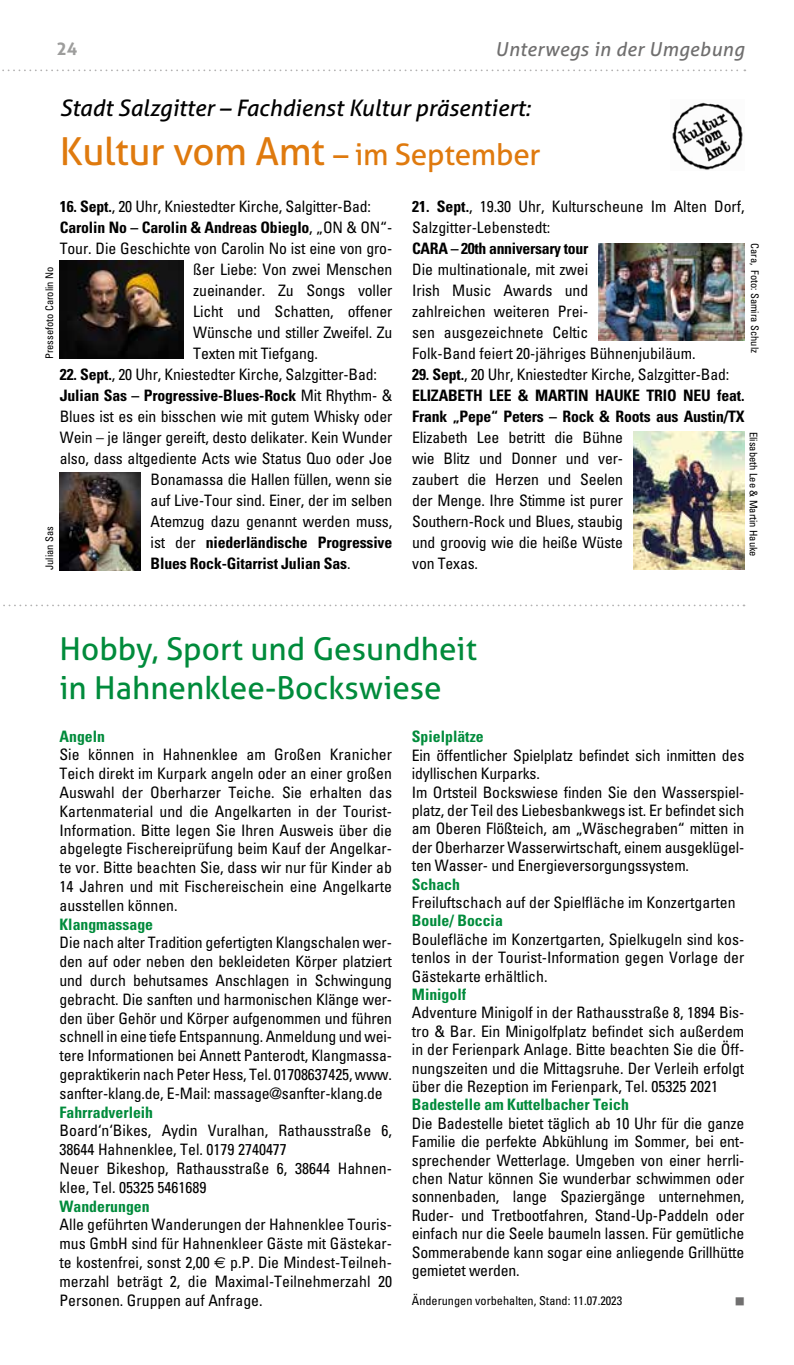
<style>
.page{position:relative;width:794px;height:1365px;background:#fff}
.page>*{position:absolute;margin:0;border:0;box-sizing:border-box;transform-origin:0 0}
.t1{font:38.5px "Aller";letter-spacing:-.01em;color:#df7a0e}
.t2{font:31.5px/38.5px "Aller";color:#008b3b}
.t3{font:italic 22.75px "Aller";color:#000}
.t4{font:italic 19.25px "Aller";letter-spacing:.02em;color:#706f6f}
.t5{font:700 17.5px "Aller";color:#9d9d9c}
.t6{font:condensed 15.75px/18.7px "Univers 57";letter-spacing:-.01em;color:#000;text-align:justify}
.t7{font:700 condensed 15.75px/21px "Univers 67";letter-spacing:-.01em;color:#000}
.t8{font:700 condensed 15.75px "Univers 67";color:#008b3b}
.t9{font:condensed 12.25px "Univers 57";color:#000}
.t10{font:condensed 10.5px "Univers 57";color:#000}
.t11{font:8.75px "Zapf Dingbats IT Cby BT";color:#706f6f}
.s1{font-size:29.75px}
.s2{font-family:"Univers 67";font-weight:700}
.s3{font-family:"Univers 57";font-weight:400}
.s4{font-family:"Euro Sans";font-stretch:normal}
</style>
<div class="page">
<svg style="left:2px;top:69px;width:743px;height:2px"></svg>
<svg style="left:3px;top:604px;width:741px;height:2px"></svg>
<img style="left:672px;top:102px;width:71px;height:68px">
<img style="left:598px;top:243px;width:146px;height:97px">
<img style="left:633px;top:432px;width:111px;height:137px">
<img style="left:60px;top:472px;width:81px;height:98px">
<img style="left:60px;top:260px;width:123px;height:99px">
<p class="t5" style="left:56px;top:38px;width:22px">24</p>
<p class="t4" style="left:495px;top:38px;width:251px">Unterwegs in der Umgebung</p>
<h3 class="t3" style="left:60px;top:94px;width:472px">Stadt Salzgitter – Fachdienst Kultur präsentiert:</h3>
<h1 class="t1" style="left:60px;top:128px;width:482px">Kultur vom Amt <span class="s1">– im September</span></h1>
<p class="t6" style="left:60px;top:196px;width:313px"><span class="s2">16. Sept.</span>, 20 Uhr, Kniestedter Kirche, Salgitter-Bad:</p>
<p class="t7" style="left:60px;top:216px;width:334px">Carolin No – Carolin &amp; Andreas Obieglo<span class="s3">, „ON &amp; ON“-</span></p>
<p class="t6" style="left:193px;top:237px;width:200px;line-height:21px;text-indent:-133px">Tour. Die Geschichte von Carolin No ist eine von gro&shy;ßer Liebe: Von zwei Menschen zueinander. Zu Songs voller Licht und Schatten, offener Wünsche und stiller Zweifel. Zu Texten mit Tiefgang.</p>
<p class="t6" style="left:60px;top:364px;width:319px"><span class="s2">22. Sept.</span>, 20 Uhr, Kniestedter Kirche, Salzgitter-Bad:</p>
<p class="t7" style="left:60px;top:384px;width:334px">Julian Sas – Progressive-Blues-Rock <span class="s3">Mit Rhythm- &amp;</span></p>
<p class="t6" style="left:60px;top:405px;width:334px;line-height:21px;text-align:right">Blues ist es ein bisschen wie mit gutem Whisky oder Wein – je länger gereift, desto delikater. Kein Wunder also, dass altgediente Acts wie Status Quo oder Joe Bonamassa die Hallen füllen, wenn sie<br>auf Live-Tour sind. Einer, der im selben<br>Atemzug dazu genannt werden muss,</p>
<p class="t7" style="left:151px;top:531px;width:243px"><span class="s3">ist der</span> niederländische Progressive<br>Blues Rock-Gitarrist Julian Sas<span class="s3">.</span></p>
<p class="t10" style="left:43px;top:359px;width:94px;rotate:-90deg">Pressefoto Carolin No</p>
<p class="t10" style="left:43px;top:570px;width:45px;rotate:-90deg">Julian Sas</p>
<p class="t6" style="left:412px;top:195px;width:334px;line-height:21px"><span class="s2">21. Sept.</span>, 19.30 Uhr, Kulturscheune Im Alten Dorf,<br>Salzgitter-Lebenstedt:</p>
<p class="t7" style="left:412px;top:237px;width:178px">CARA – 20th anniversary tour</p>
<p class="t6" style="left:412px;top:258px;width:285px;line-height:21px;text-align:left">Die multinationale, mit zwei<br>Irish Music Awards und<br>zahlreichen weiteren Prei-<br>sen ausgezeichnete Celtic<br>Folk-Band feiert 20-jähriges Bühnenjubiläum.</p>
<p class="t6" style="left:412px;top:364px;width:319px"><span class="s2">29. Sept.</span>, 20 Uhr, Kniestedter Kirche, Salzgitter-Bad:</p>
<p class="t7" style="left:412px;top:384px;width:334px">ELIZABETH LEE &amp; MARTIN HAUKE TRIO NEU feat.<br>Frank „Pepe“ Peters – Rock &amp; Roots aus Austin/TX</p>
<p class="t6" style="left:412px;top:426px;width:212px;line-height:21px">Elizabeth Lee betritt die Bühne wie Blitz und Donner und ver&shy;zaubert die Herzen und Seelen der Menge. Ihre Stimme ist purer Southern-Rock und Blues, staubig und groovig wie die heiße Wüste von Texas.</p>
<p class="t10" style="left:761px;top:243px;width:111px;rotate:90deg">Cara, Foto: Samira Schulz</p>
<p class="t10" style="left:760px;top:432px;width:126px;rotate:90deg">Elisabeth Lee &amp; Martin Hauke</p>
<h2 class="t2" style="left:60px;top:629px;width:419px">Hobby, Sport und Gesundheit in Hahnenklee-Bockswiese</h2>
<p class="t8" style="left:60px;top:726px;width:47px">Angeln</p>
<p class="t6" style="left:60px;top:745px;width:334px">Sie können in Hahnenklee am Großen Kranicher Teich direkt im Kurpark angeln oder an einer großen Auswahl der Oberharzer Teiche. Sie erhalten das Kartenmaterial und die Angelkarten in der Tourist-Information. Bitte legen Sie Ihren Ausweis über die abgelegte Fischereiprüfung beim Kauf der Angelkar&shy;te vor. Bitte beachten Sie, dass wir nur für Kinder ab 14 Jahren und mit Fischereischein eine Angelkarte ausstellen können.</p>
<p class="t8" style="left:60px;top:914px;width:95px">Klangmassage</p>
<p class="t6" style="left:60px;top:933px;width:334px">Die nach alter Tradition gefertigten Klangschalen wer&shy;den auf oder neben den bekleideten Körper platziert und durch behutsames Anschlagen in Schwingung gebracht. Die sanften und harmonischen Klänge wer&shy;den über Gehör und Körper aufgenommen und führen schnell in eine tiefe Entspannung. Anmeldung und wei&shy;tere Informationen bei Annett Panterodt, Klangmassa&shy;gepraktikerin nach Peter Hess, Tel. 01708637425, www. sanfter-klang.de, E-Mail: massage@sanfter-klang.de</p>
<p class="t8" style="left:60px;top:1102px;width:95px">Fahrradverleih</p>
<p class="t6" style="left:60px;top:1120px;width:334px;text-align:left">Board‘n‘Bikes, Aydin Vuralhan, Rathausstraße 6, 38644 Hahnenklee, Tel. 0179 2740477<br>Neuer Bikeshop, Rathausstraße 6, 38644 Hahnen&shy;klee, Tel. 05325 5461689</p>
<p class="t8" style="left:60px;top:1196px;width:92px">Wanderungen</p>
<p class="t6" style="left:60px;top:1214px;width:334px">Alle geführten Wanderungen der Hahnenklee Touris&shy;mus GmbH sind für Hahnenkleer Gäste mit Gästekar&shy;te kostenfrei, sonst 2,00 <span class="s4">e</span> p.P. Die Mindest-Teilneh&shy;merzahl beträgt 2, die Maximal-Teilnehmerzahl 20<br>Personen. Gruppen auf Anfrage.</p>
<p class="t8" style="left:412px;top:727px;width:73px">Spielplätze</p>
<p class="t6" style="left:412px;top:745px;width:334px;text-align:left">Ein öffentlicher Spielplatz befindet sich inmitten des idyllischen Kurparks.<br>Im Ortsteil Bockswiese finden Sie den Wasserspiel&shy;platz, der Teil des Liebesbankwegs ist. Er befindet sich am Oberen Flößteich, am „Wäschegraben“ mitten in der Oberharzer Wasserwirtschaft, einem ausgeklügel&shy;ten Wasser- und Energieversorgungssystem.</p>
<p class="t8" style="left:412px;top:874px;width:50px">Schach</p>
<p class="t6" style="left:412px;top:892px;width:325px">Freiluftschach auf der Spielfläche im Konzertgarten</p>
<p class="t8" style="left:412px;top:911px;width:93px">Boule/ Boccia</p>
<p class="t6" style="left:412px;top:929px;width:334px">Boulefläche im Konzertgarten, Spielkugeln sind kos&shy;tenlos in der Tourist-Information gegen Vorlage der Gästekarte erhältlich.</p>
<p class="t8" style="left:412px;top:984px;width:56px">Minigolf</p>
<p class="t6" style="left:412px;top:1003px;width:334px">Adventure Minigolf in der Rathausstraße 8, 1894 Bis&shy;tro &amp; Bar. Ein Minigolfplatz befindet sich außerdem in der Ferienpark Anlage. Bitte beachten Sie die Öff&shy;nungszeiten und die Mittagsruhe. Der Verleih erfolgt über die Rezeption im Ferienpark, Tel. 05325 2021</p>
<p class="t8" style="left:412px;top:1095px;width:219px">Badestelle am Kuttelbacher Teich</p>
<p class="t6" style="left:412px;top:1113px;width:334px">Die Badestelle bietet täglich ab 10 Uhr für die ganze Familie die perfekte Abkühlung im Sommer, bei ent&shy;sprechender Wetterlage. Umgeben von einer herrli&shy;chen Natur können Sie wunderbar schwimmen oder sonnenbaden, lange Spaziergänge unternehmen, Ruder- und Tretbootfahren, Stand-Up-Paddeln oder einfach nur die Seele baumeln lassen. Für gemütliche Sommerabende kann sogar eine anliegende Grillhütte gemietet werden.</p>
<p class="t9" style="left:412px;top:1292px;width:212px">Änderungen vorbehalten, Stand: 11.07.2023</p>
<p class="t11" style="left:735px;top:1296px;width:10px">■</p>
</div>
